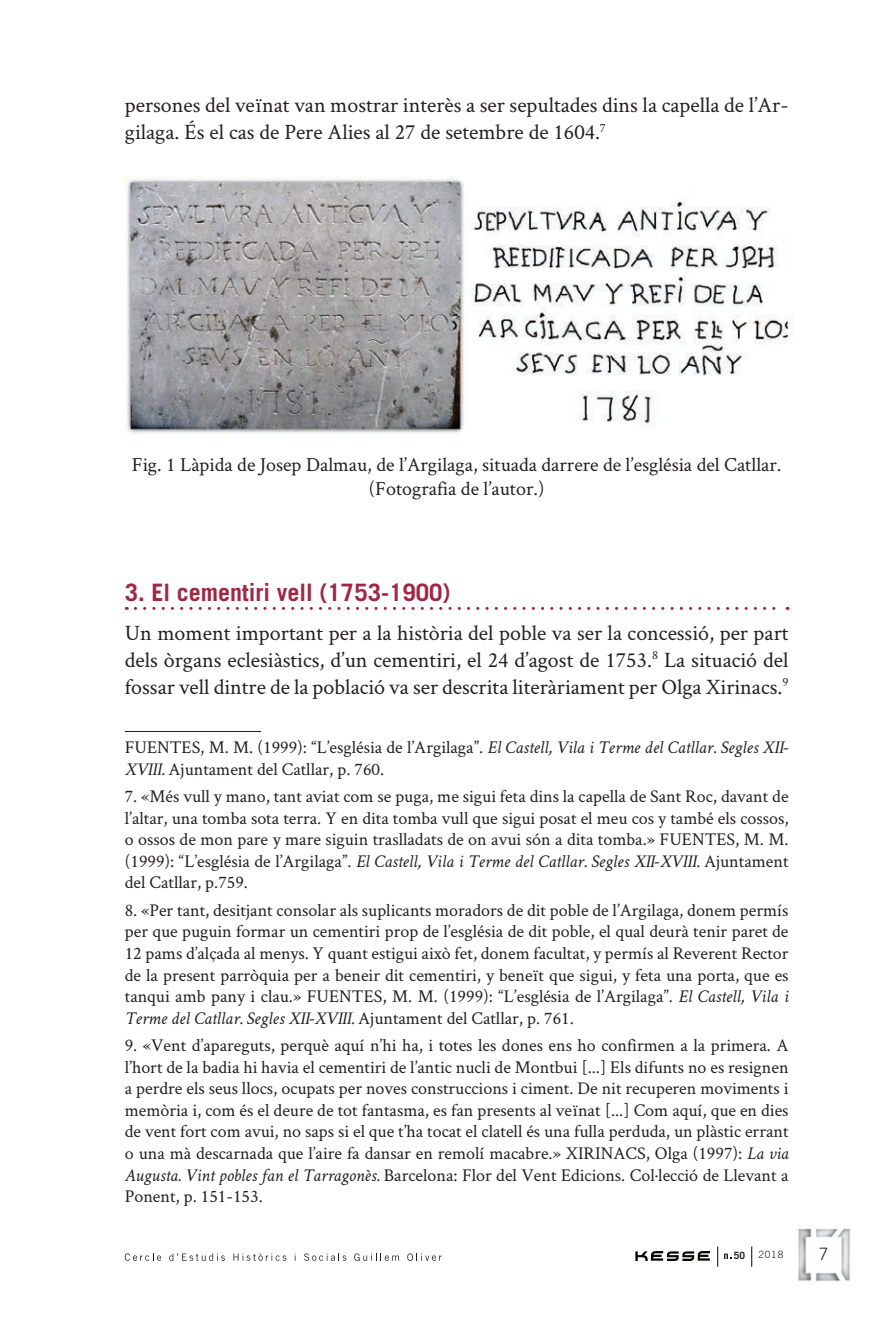
<style>
.page{position:relative;width:885px;height:1327px;background:#fff}
.page>*{position:absolute;margin:0;border:0;box-sizing:border-box;transform-origin:0 0}
.t1{font:700 24px "Trade Gothic LT Std";color:#9f2743}
.t2{font:22px/27px "Crimson Text";color:#231f20}
.t3{font:20px/24px "Crimson Text";color:#231f20;text-align:center}
.t4{font:18px/21.6px "Crimson Text";color:#231f20;text-align:justify}
.t5{font:300 17px "Trade Gothic LT Std";color:#231f20}
.t6{font:300 10px "Trade Gothic LT Std";color:#231f20}
.t7{font:700 10px "Trade Gothic LT Std";color:#231f20}
.s1{font-style:italic}
</style>
<div class="page">
<svg style="left:635px;top:1251px;width:74px;height:10px"></svg>
<svg style="left:724px;top:1253px;width:7px;height:6px"></svg>
<svg style="left:717px;top:1246px;width:1px;height:20px"></svg>
<svg style="left:751px;top:1246px;width:1px;height:20px"></svg>
<svg style="left:125px;top:1253px;width:36px;height:7px"></svg>
<svg style="left:169px;top:1253px;width:56px;height:7px"></svg>
<svg style="left:233px;top:1253px;width:53px;height:7px"></svg>
<svg style="left:304px;top:1253px;width:42px;height:7px"></svg>
<svg style="left:354px;top:1253px;width:45px;height:7px"></svg>
<svg style="left:408px;top:1253px;width:33px;height:7px"></svg>
<img style="left:798px;top:1228px;width:53px;height:54px">
<svg style="left:135px;top:607px;width:653px;height:3px"></svg>
<img style="left:125px;top:176px;width:668px;height:258px">
<hr style="left:125px;top:731px;width:136px;height:1px;background:#231f20">
<p class="t2" style="left:125px;top:90px;width:665px">persones del veïnat van mostrar interès a ser sepultades dins la capella de l’Ar&shy;gilaga. És el cas de Pere Alies al 27 de setembre de 1604.<sup>7</sup></p>
<p class="t3" style="left:132px;top:452px;width:651px">Fig. 1 Làpida de Josep Dalmau, de l’Argilaga, situada darrere de l’església del Catllar. (Fotografia de l’autor.)</p>
<h1 class="t1" style="left:125px;top:578px;width:327px">3. El cementiri vell (1753-1900)</h1>
<p class="t2" style="left:125px;top:618px;width:665px;text-align:justify">Un moment important per a la història del poble va ser la concessió, per part dels òrgans eclesiàstics, d’un cementiri, el 24 d’agost de 1753.<sup>8</sup> La situació del fossar vell dintre de la població va ser descrita literàriament per Olga Xirinacs.<sup>9</sup></p>
<p class="t4" style="left:125px;top:736px;width:665px">FUENTES, M. M. (1999): “L’església de l’Argilaga”. <span class="s1">El Castell, Vila i Terme del Catllar. Segles XII-<br>XVIII.</span> Ajuntament del Catllar, p. 760.</p>
<p class="t4" style="left:125px;top:785px;width:665px">7. «Més vull y mano, tant aviat com se puga, me sigui feta dins la capella de Sant Roc, davant de l’altar, una tomba sota terra. Y en dita tomba vull que sigui posat el meu cos y també els cossos, o ossos de mon pare y mare siguin traslladats de on avui són a dita tomba.» FUENTES, M. M. (1999): “L’església de l’Argilaga”. <span class="s1">El Castell, Vila i Terme del Catllar. Segles XII-XVIII.</span> Ajuntament del Catllar, p.759.</p>
<p class="t4" style="left:125px;top:898px;width:665px">8. «Per tant, desitjant consolar als suplicants moradors de dit poble de l’Argilaga, donem permís per que puguin formar un cementiri prop de l’església de dit poble, el qual deurà tenir paret de 12 pams d’alçada al menys. Y quant estigui això fet, donem facultat, y permís al Reverent Rector de la present parròquia per a beneir dit cementiri, y beneït que sigui, y feta una porta, que es tanqui amb pany i clau.» FUENTES, M. M. (1999): “L’església de l’Argilaga”. <span class="s1">El Castell, Vila i Terme del Catllar. Segles XII-XVIII.</span> Ajuntament del Catllar, p. 761.</p>
<p class="t4" style="left:125px;top:1033px;width:665px">9. «Vent d’apareguts, perquè aquí n’hi ha, i totes les dones ens ho confirmen a la primera. A l’hort de la badia hi havia el cementiri de l’antic nucli de Montbui [...] Els difunts no es resignen a perdre els seus llocs, ocupats per noves construccions i ciment. De nit recuperen moviments i memòria i, com és el deure de tot fantasma, es fan presents al veïnat [...] Com aquí, que en dies de vent fort com avui, no saps si el que t’ha tocat el clatell és una fulla perduda, un plàstic errant o una mà descarnada que l’aire fa dansar en remolí macabre.» XIRINACS, Olga (1997): <span class="s1">La via Augusta. Vint pobles fan el Tarragonès.</span> Barcelona: Flor del Vent Edicions. Col·lecció de Llevant a Ponent, p. 151-153.</p>
<p class="t7" style="left:733px;top:1249px;width:13px">50</p>
<p class="t6" style="left:758px;top:1248px;width:26px">2018</p>
<p class="t5" style="left:818px;top:1244px;width:11px">7</p>
</div>
